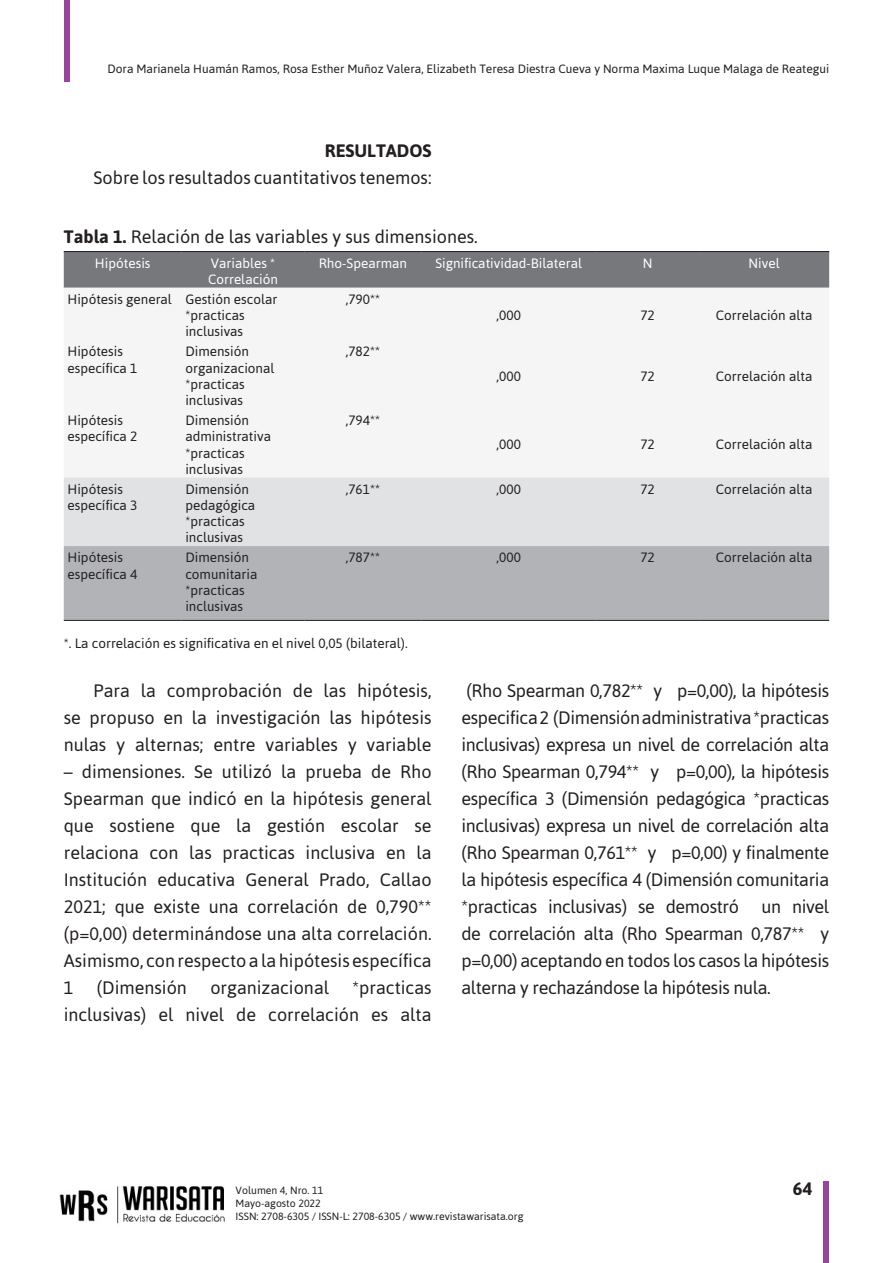
<style>
.page{position:relative;width:893px;height:1263px;background:#fff}
.page>*{position:absolute;margin:0;border:0;box-sizing:border-box;transform-origin:0 0}
.t1{font:18px/27px "Asap";color:#231f20;text-align:justify}
.t2{font:700 18px "Asap";color:#231f20}
.t3{font:13.5px/16.2px "Asap";color:#231f20}
.t4{font:13.5px/16.2px "Asap";color:#fff}
.t5{font:12px "Asap";color:#231f20}
.t6{font:10.5px/12.6px "Asap";color:#231f20}
.s1{font-weight:700}
</style>
<div class="page">
<div style="left:64px;top:1px;width:6px;height:81px;background:#96449d"></div>
<div style="left:823px;top:1181px;width:6px;height:82px;background:#96449d"></div>
<img style="left:59px;top:1186px;width:166px;height:38px">
<div style="left:64px;top:252px;width:765px;height:36px;background:#76787b"></div>
<div style="left:64px;top:477px;width:765px;height:69px;background:#e1e2e4"></div>
<div style="left:64px;top:546px;width:765px;height:74px;background:#b2b3b7"></div>
<hr style="left:64px;top:251px;width:118px;height:1px;background:#231f20">
<hr style="left:182px;top:251px;width:122px;height:1px;background:#231f20">
<hr style="left:304px;top:251px;width:117px;height:1px;background:#231f20">
<hr style="left:421px;top:251px;width:175px;height:1px;background:#231f20">
<hr style="left:596px;top:251px;width:103px;height:1px;background:#231f20">
<hr style="left:699px;top:251px;width:130px;height:1px;background:#231f20">
<hr style="left:64px;top:620px;width:118px;height:1px;background:#231f20">
<hr style="left:182px;top:620px;width:122px;height:1px;background:#231f20">
<hr style="left:304px;top:620px;width:117px;height:1px;background:#231f20">
<hr style="left:421px;top:620px;width:175px;height:1px;background:#231f20">
<hr style="left:596px;top:620px;width:103px;height:1px;background:#231f20">
<hr style="left:699px;top:620px;width:130px;height:1px;background:#231f20">
<p class="t5" style="left:107px;top:62px;width:723px">Dora Marianela Huamán Ramos, Rosa Esther Muñoz Valera, Elizabeth Teresa Diestra Cueva y Norma Maxima Luque Malaga de Reategui</p>
<p class="t2" style="left:325px;top:140px;width:108px">RESULTADOS</p>
<p class="t1" style="left:94px;top:164px;width:340px">Sobre los resultados cuantitativos tenemos:</p>
<p class="t1" style="left:64px;top:223px;width:415px"><span class="s1">Tabla 1.</span> Relación de las variables y sus dimensiones.</p>
<p class="t4" style="left:95px;top:255px;width:57px">Hipótesis</p>
<p class="t4" style="left:208px;top:255px;width:71px">Variables *<br>Correlación</p>
<p class="t4" style="left:319px;top:255px;width:90px">Rho-Spearman</p>
<p class="t4" style="left:435px;top:255px;width:148px">Significatividad-Bilateral</p>
<p class="t4" style="left:643px;top:255px;width:11px">N</p>
<p class="t4" style="left:749px;top:255px;width:33px">Nivel</p>
<p class="t3" style="left:67px;top:291px;width:106px">Hipótesis general</p>
<p class="t3" style="left:185px;top:291px;width:93px">Gestión escolar *practicas inclusivas</p>
<p class="t3" style="left:346px;top:291px;width:36px">,790**</p>
<p class="t3" style="left:497px;top:307px;width:26px">,000</p>
<p class="t3" style="left:640px;top:307px;width:16px">72</p>
<p class="t3" style="left:716px;top:307px;width:98px">Correlación alta</p>
<p class="t3" style="left:67px;top:343px;width:71px">Hipótesis específica 1</p>
<p class="t3" style="left:185px;top:343px;width:91px">Dimensión organizacional *practicas inclusivas</p>
<p class="t3" style="left:346px;top:343px;width:36px">,782**</p>
<p class="t3" style="left:67px;top:412px;width:71px">Hipótesis específica 2</p>
<p class="t3" style="left:185px;top:412px;width:87px">Dimensión administrativa *practicas inclusivas</p>
<p class="t3" style="left:346px;top:412px;width:36px">,794**</p>
<p class="t3" style="left:497px;top:368px;width:26px">,000</p>
<p class="t3" style="left:640px;top:368px;width:16px">72</p>
<p class="t3" style="left:716px;top:368px;width:98px">Correlación alta</p>
<p class="t3" style="left:497px;top:436px;width:26px">,000</p>
<p class="t3" style="left:640px;top:436px;width:16px">72</p>
<p class="t3" style="left:716px;top:436px;width:98px">Correlación alta</p>
<p class="t3" style="left:67px;top:481px;width:71px">Hipótesis específica 3</p>
<p class="t3" style="left:185px;top:481px;width:71px">Dimensión pedagógica *practicas inclusivas</p>
<p class="t3" style="left:346px;top:481px;width:36px">,761**</p>
<p class="t3" style="left:497px;top:481px;width:26px">,000</p>
<p class="t3" style="left:640px;top:481px;width:16px">72</p>
<p class="t3" style="left:716px;top:481px;width:98px">Correlación alta</p>
<p class="t3" style="left:67px;top:549px;width:71px">Hipótesis específica 4</p>
<p class="t3" style="left:185px;top:549px;width:74px">Dimensión comunitaria *practicas inclusivas</p>
<p class="t3" style="left:346px;top:549px;width:36px">,787**</p>
<p class="t3" style="left:497px;top:549px;width:26px">,000</p>
<p class="t3" style="left:640px;top:549px;width:16px">72</p>
<p class="t3" style="left:716px;top:549px;width:98px">Correlación alta</p>
<p class="t3" style="left:64px;top:635px;width:345px">*. La correlación es significativa en el nivel 0,05 (bilateral).</p>
<p class="t1" style="left:64px;top:677px;width:369px;text-indent:30px">Para la comprobación de las hipótesis, se propuso en la investigación las hipótesis nulas y alternas; entre variables y variable</p>
<p class="t1" style="left:64px;top:758px;width:369px">– dimensiones. Se utilizó la prueba de Rho Spearman que indicó en la hipótesis general que sostiene que la gestión escolar se relaciona con las practicas inclusiva en la Institución educativa General Prado, Callao 2021; que existe una correlación de 0,790** (p=0,00) determinándose una alta correlación.<br>Asimismo, con respecto a la hipótesis específica 1</p>
<p class="t1" style="left:97px;top:974px;width:92px">(Dimensión</p>
<p class="t1" style="left:210px;top:974px;width:120px">organizacional</p>
<p class="t1" style="left:64px;top:974px;width:369px;text-align:right">*practicas<br>inclusivas) el nivel de correlación es alta</p>
<p class="t1" style="left:461px;top:677px;width:369px">(Rho Spearman 0,782** y p=0,00), la hipótesis especifica 2 (Dimensión administrativa *practicas inclusivas) expresa un nivel de correlación alta (Rho Spearman 0,794** y p=0,00), la hipótesis específica 3 (Dimensión pedagógica *practicas inclusivas) expresa un nivel de correlación alta (Rho Spearman 0,761** y p=0,00) y finalmente la hipótesis específica 4 (Dimensión comunitaria *practicas inclusivas) se demostró un nivel de correlación alta (Rho Spearman 0,787** y p=0,00) aceptando en todos los casos la hipótesis alterna y rechazándose la hipótesis nula.</p>
<p class="t6" style="left:236px;top:1184px;width:89px">Volumen 4, Nro. 11</p>
<p class="t2" style="left:793px;top:1178px;width:21px">64</p>
<p class="t6" style="left:236px;top:1197px;width:289px">Mayo-agosto 2022<br>ISSN: 2708-6305 / ISSN-L: 2708-6305 / www.revistawarisata.org</p>
</div>
